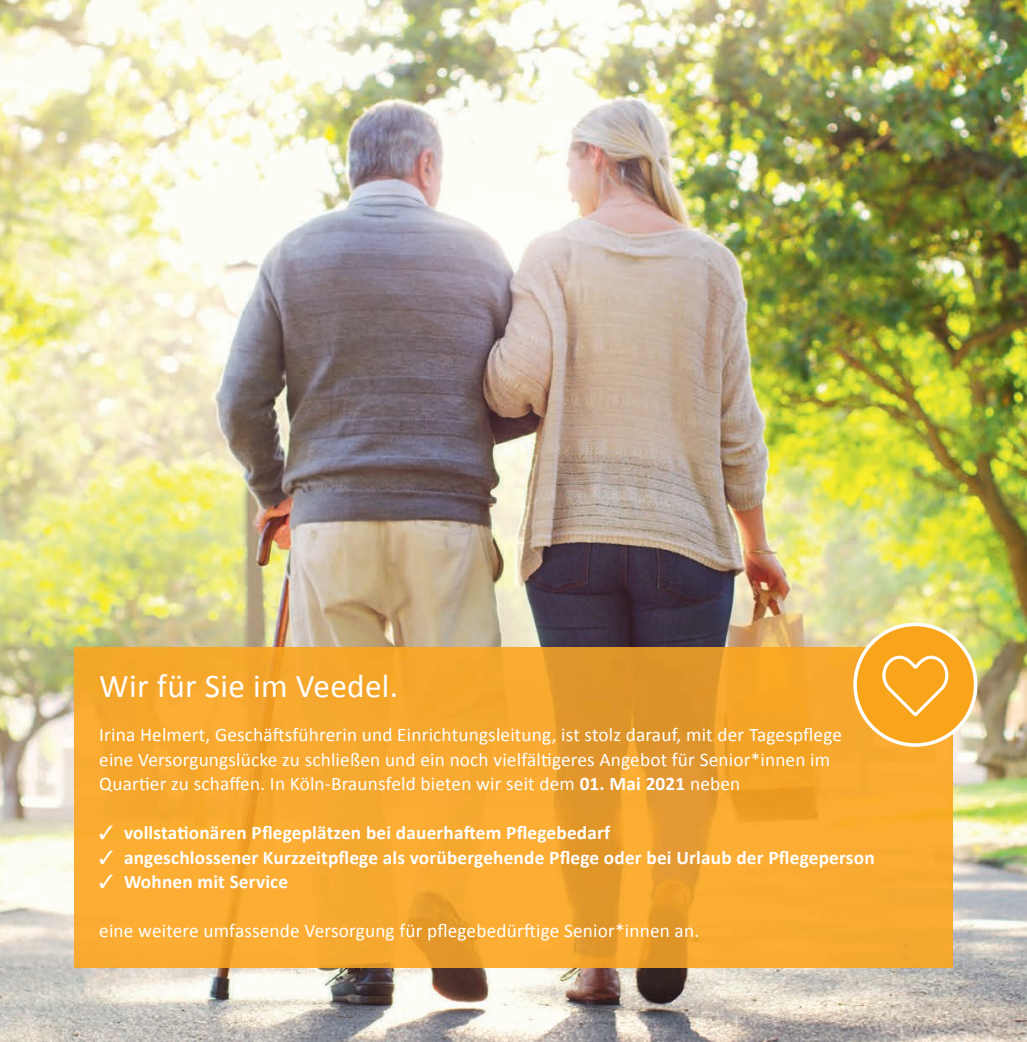
<style>
.page{position:relative;width:1027px;height:1042px;background:#fff}
.page>*{position:absolute;margin:0;border:0;box-sizing:border-box;transform-origin:0 0}
.t1{font:33.25px "Calibri";letter-spacing:.01em;color:#fff}
.t2{font:19.25px/24.5px "Calibri";letter-spacing:.01em;color:#fff}
.t3{font:700 19.25px "Calibri";letter-spacing:.01em;color:#fff}
.s1{font-weight:700}
</style>
<div class="page">
<img style="left:0;top:0;width:1027px;height:1042px">
<img style="left:74px;top:647px;width:878px;height:320px">
<div style="left:855px;top:624px;width:120px;height:121px;background:#f9a51b;border-radius:50%"></div>
<svg style="left:882px;top:655px;width:67px;height:62px"></svg>
<div style="left:853px;top:623px;width:124px;height:124px;border:4px solid #fff;border-radius:50%"></div>
<h1 class="t1" style="left:99px;top:665px;width:300px">Wir für Sie im Veedel.</h1>
<p class="t2" style="left:99px;top:722px;width:744px">Irina Helmert, Geschäftsführerin und Einrichtungsleitung, ist stolz darauf, mit der Tagespflege eine Versorgungslücke zu schließen und ein noch vielfältigeres Angebot für Senior*innen im<br>Quartier zu schaffen. In Köln-Braunsfeld bieten wir seit dem <span class="s1">01. Mai 2021</span> neben</p>
<p class="t3" style="left:99px;top:820px;width:512px">✓ vollstationären Pflegeplätzen bei dauerhaftem Pflegebedarf</p>
<p class="t3" style="left:99px;top:845px;width:777px">✓ angeschlossener Kurzzeitpflege als vorübergehende Pflege oder bei Urlaub der Pflegeperson</p>
<p class="t3" style="left:99px;top:869px;width:190px">✓ Wohnen mit Service</p>
<p class="t2" style="left:99px;top:918px;width:601px">eine weitere umfassende Versorgung für pflegebedürftige Senior*innen an.</p>
</div>
